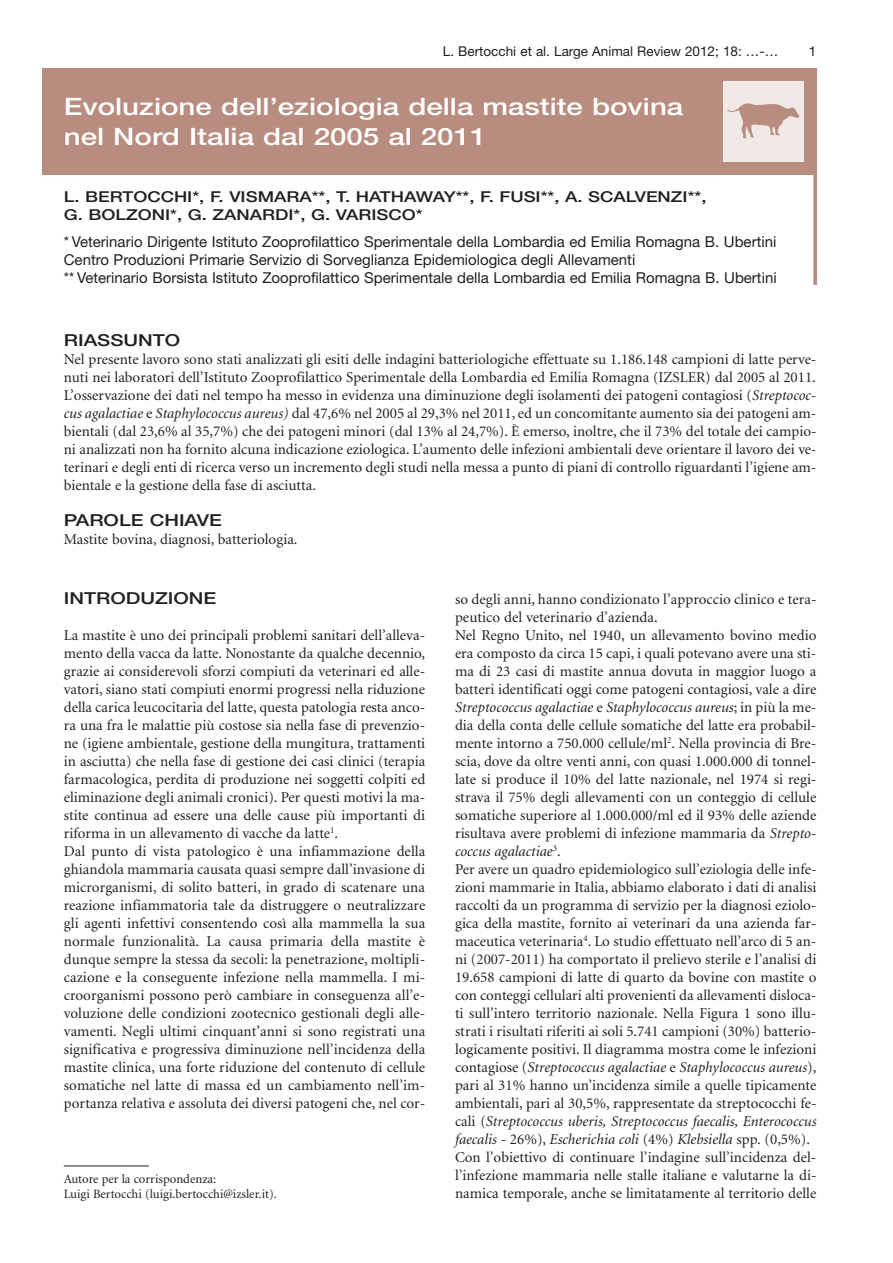
<style>
.page{position:relative;width:893px;height:1263px;background:#fff}
.page>*{position:absolute;margin:0;border:0;box-sizing:border-box;transform-origin:0 0}
.t1{font:51.75px "Animal";color:#b88d80}
.t2{font:500 24px/30px "Helvetica Neue";color:#fff;scale:1.23 1}
.t3{font:500 16.5px "Helvetica Neue";color:#231f20;scale:1.23 1}
.t4{font:15px/18px "Minion";color:#231f20}
.t5{font:15px/18px "Helvetica Neue";color:#231f20}
.t6{font:500 15px/18px "Helvetica Neue";color:#231f20;scale:1.23 1}
.t7{font:13.5px "Helvetica Neue";color:#231f20}
.t8{font:12.75px/15px "Minion";color:#231f20}
.s1{font-style:italic}
</style>
<div class="page">
<svg style="left:813px;top:68px;width:4px;height:217px"></svg>
<div style="left:43px;top:68px;width:773px;height:106px;background:#b88d80"></div>
<div style="left:723px;top:81px;width:81px;height:81px;background:#f1e9e5"></div>
<hr style="left:64px;top:1165px;width:85px;height:1px;background:#231f20">
<p class="t7" style="left:443px;top:47px;width:337px">L. Bertocchi et al. Large Animal Review 2012; 18: …-…</p>
<p class="t7" style="left:809px;top:47px;width:9px">1</p>
<h2 class="t2" style="left:64px;top:94px;width:505px">Evoluzione dell’eziologia della mastite bovina nel Nord Italia dal 2005 al 2011</h2>
<h1 class="t1" style="left:726px;top:89px;width:75px">N</h1>
<p class="t6" style="left:64px;top:189px;width:524px">L. BERTOCCHI*, F. VISMARA**, T. HATHAWAY**, F. FUSI**, A. SCALVENZI**,<br>G. BOLZONI*, G. ZANARDI*, G. VARISCO*</p>
<p class="t5" style="left:64px;top:234px;width:714px">* Veterinario Dirigente Istituto Zooprofilattico Sperimentale della Lombardia ed Emilia Romagna B. Ubertini<br>Centro Produzioni Primarie Servizio di Sorveglianza Epidemiologica degli Allevamenti<br>** Veterinario Borsista Istituto Zooprofilattico Sperimentale della Lombardia ed Emilia Romagna B. Ubertini</p>
<p class="t3" style="left:64px;top:334px;width:96px">RIASSUNTO</p>
<p class="t4" style="left:64px;top:351px;width:754px;text-align:justify">Nel presente lavoro sono stati analizzati gli esiti delle indagini batteriologiche effettuate su 1.186.148 campioni di latte perve&shy;nuti nei laboratori dell’Istituto Zooprofilattico Sperimentale della Lombardia ed Emilia Romagna (IZSLER) dal 2005 al 2011.<br>L’osservazione dei dati nel tempo ha messo in evidenza una diminuzione degli isolamenti dei patogeni contagiosi (<span class="s1">Streptococ&shy;cus agalactiae</span> e <span class="s1">Staphylococcus aureus)</span> dal 47,6% nel 2005 al 29,3% nel 2011, ed un concomitante aumento sia dei patogeni am&shy;bientali (dal 23,6% al 35,7%) che dei patogeni minori (dal 13% al 24,7%). È emerso, inoltre, che il 73% del totale dei campio&shy;ni analizzati non ha fornito alcuna indicazione eziologica. L’aumento delle infezioni ambientali deve orientare il lavoro dei ve&shy;terinari e degli enti di ricerca verso un incremento degli studi nella messa a punto di piani di controllo riguardanti l’igiene am&shy;bientale e la gestione della fase di asciutta.</p>
<p class="t3" style="left:64px;top:514px;width:130px">PAROLE CHIAVE</p>
<p class="t4" style="left:64px;top:531px;width:235px">Mastite bovina, diagnosi, batteriologia.</p>
<p class="t3" style="left:64px;top:592px;width:126px">INTRODUZIONE</p>
<p class="t4" style="left:64px;top:628px;width:363px">La mastite è uno dei principali problemi sanitari dell’alleva&shy;mento della vacca da latte. Nonostante da qualche decennio, grazie ai considerevoli sforzi compiuti da veterinari ed alle&shy;vatori, siano stati compiuti enormi progressi nella riduzione della carica leucocitaria del latte, questa patologia resta anco&shy;ra una fra le malattie più costose sia nella fase di prevenzio&shy;ne (igiene ambientale, gestione della mungitura, trattamenti in asciutta) che nella fase di gestione dei casi clinici (terapia farmacologica, perdita di produzione nei soggetti colpiti ed eliminazione degli animali cronici). Per questi motivi la ma&shy;stite continua ad essere una delle cause più importanti di riforma in un allevamento di vacche da latte<sup>1</sup>.<br>Dal punto di vista patologico è una infiammazione della ghiandola mammaria causata quasi sempre dall’invasione di microrganismi, di solito batteri, in grado di scatenare una reazione infiammatoria tale da distruggere o neutralizzare gli agenti infettivi consentendo così alla mammella la sua normale funzionalità. La causa primaria della mastite è dunque sempre la stessa da secoli: la penetrazione, moltipli&shy;cazione e la conseguente infezione nella mammella. I mi&shy;croorganismi possono però cambiare in conseguenza all’e&shy;voluzione delle condizioni zootecnico gestionali degli alle&shy;vamenti. Negli ultimi cinquant’anni si sono registrati una significativa e progressiva diminuzione nell’incidenza della mastite clinica, una forte riduzione del contenuto di cellule somatiche nel latte di massa ed un cambiamento nell’im&shy;portanza relativa e assoluta dei diversi patogeni che, nel cor-</p>
<p class="t8" style="left:64px;top:1173px;width:214px">Autore per la corrispondenza:<br>Luigi Bertocchi (luigi.bertocchi@izsler.it).</p>
<p class="t4" style="left:455px;top:592px;width:363px">so degli anni, hanno condizionato l’approccio clinico e tera&shy;peutico del veterinario d’azienda.<br>Nel Regno Unito, nel 1940, un allevamento bovino medio era composto da circa 15 capi, i quali potevano avere una sti&shy;ma di 23 casi di mastite annua dovuta in maggior luogo a batteri identificati oggi come patogeni contagiosi, vale a dire <span class="s1">Streptococcus agalactiae</span> e <span class="s1">Staphylococcus aureus</span>; in più la me&shy;dia della conta delle cellule somatiche del latte era probabil&shy;mente intorno a 750.000 cellule/ml<sup>2</sup>. Nella provincia di Bre&shy;scia, dove da oltre venti anni, con quasi 1.000.000 di tonnel&shy;late si produce il 10% del latte nazionale, nel 1974 si regi&shy;strava il 75% degli allevamenti con un conteggio di cellule somatiche superiore al 1.000.000/ml ed il 93% delle aziende risultava avere problemi di infezione mammaria da <span class="s1">Strepto&shy;coccus agalactiae</span><sup>3</sup>.<br>Per avere un quadro epidemiologico sull’eziologia delle infe&shy;zioni mammarie in Italia, abbiamo elaborato i dati di analisi raccolti da un programma di servizio per la diagnosi eziolo&shy;gica della mastite, fornito ai veterinari da una azienda far&shy;maceutica veterinaria<sup>4</sup>. Lo studio effettuato nell’arco di 5 an&shy;ni (2007-2011) ha comportato il prelievo sterile e l’analisi di 19.658 campioni di latte di quarto da bovine con mastite o con conteggi cellulari alti provenienti da allevamenti disloca&shy;ti sull’intero territorio nazionale. Nella Figura 1 sono illu&shy;strati i risultati riferiti ai soli 5.741 campioni (30%) batterio&shy;logicamente positivi. Il diagramma mostra come le infezioni contagiose (<span class="s1">Streptococcus agalactiae</span> e <span class="s1">Staphylococcus aureus</span>), pari al 31% hanno un’incidenza simile a quelle tipicamente ambientali, pari al 30,5%, rappresentate da streptococchi fe&shy;cali (<span class="s1">Streptococcus uberis, Streptococcus faecalis, Enterococcus faecalis -</span> 26%), <span class="s1">Escherichia coli</span> (4%) <span class="s1">Klebsiella</span> spp. (0,5%).<br>Con l’obiettivo di continuare l’indagine sull’incidenza del&shy;l’infezione mammaria nelle stalle italiane e valutarne la di&shy;namica temporale, anche se limitatamente al territorio delle</p>
</div>
